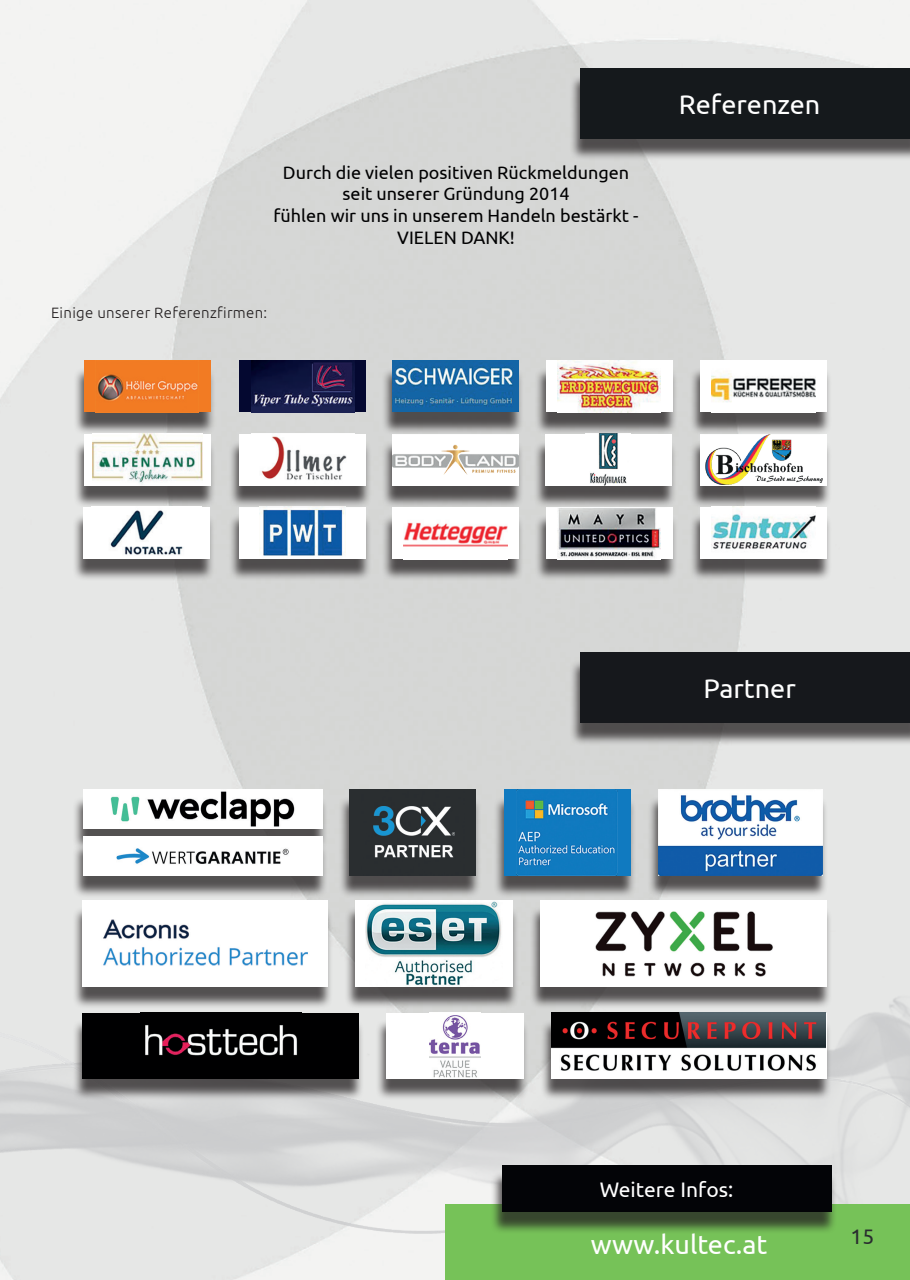
<style>
.page{position:relative;width:910px;height:1280px;background:#fff}
.page>*{position:absolute;margin:0;border:0;box-sizing:border-box;transform-origin:0 0}
.t1{font:27px "Ubuntu";color:#fff}
.t2{font:21px "Ubuntu";color:#fff}
.t3{font:21px "Ubuntu";color:#292c2f}
.t4{font:18px/21.6px "Ubuntu";color:#000001;text-align:center}
.t5{font:300 15px "Ubuntu";letter-spacing:.02em;color:#231f20}
</style>
<div class="page">
<img style="left:0;top:0;width:910px;height:1280px">
<img style="left:0;top:981px;width:910px;height:284px">
<div style="left:445px;top:1204px;width:465px;height:76px;background:#76c258"></div>
<div style="left:491px;top:1171px;width:346px;height:64px;background:#231f20;opacity:.75"></div>
<div style="left:502px;top:1165px;width:329px;height:47px;background:#030407"></div>
<div style="left:569px;top:74px;width:341px;height:87px;background:#231f20;opacity:.75"></div>
<div style="left:580px;top:68px;width:330px;height:70px;background:#15191c"></div>
<div style="left:569px;top:659px;width:341px;height:86px;background:#231f20;opacity:.75"></div>
<div style="left:580px;top:653px;width:330px;height:70px;background:#16181c"></div>
<div style="left:73px;top:367px;width:143px;height:68px;background:#231f20;opacity:.75"></div>
<div style="left:84px;top:361px;width:127px;height:51px;background:#f27b23"></div>
<img style="left:97px;top:374px;width:101px;height:27px">
<div style="left:239px;top:361px;width:127px;height:51px;background:#040830"></div>
<img style="left:251px;top:361px;width:104px;height:51px">
<div style="left:381px;top:440px;width:143px;height:68px;background:#231f20;opacity:.75"></div>
<div style="left:392px;top:434px;width:127px;height:51px;background:#fff"></div>
<img style="left:392px;top:444px;width:127px;height:31px">
<div style="left:73px;top:440px;width:143px;height:68px;background:#231f20;opacity:.75"></div>
<div style="left:84px;top:434px;width:127px;height:51px;background:#fff"></div>
<img style="left:92px;top:434px;width:110px;height:50px">
<div style="left:689px;top:440px;width:143px;height:68px;background:#231f20;opacity:.75"></div>
<img style="left:700px;top:435px;width:127px;height:50px">
<div style="left:228px;top:513px;width:143px;height:68px;background:#231f20;opacity:.75"></div>
<div style="left:239px;top:507px;width:127px;height:51px;background:#fff"></div>
<img style="left:260px;top:508px;width:86px;height:48px">
<div style="left:381px;top:367px;width:143px;height:68px;background:#231f20;opacity:.75"></div>
<img style="left:392px;top:361px;width:127px;height:50px">
<div style="left:689px;top:513px;width:143px;height:68px;background:#231f20;opacity:.75"></div>
<div style="left:700px;top:507px;width:127px;height:51px;background:#fff"></div>
<img style="left:712px;top:513px;width:103px;height:36px">
<div style="left:535px;top:514px;width:143px;height:68px;background:#231f20;opacity:.75"></div>
<div style="left:546px;top:507px;width:127px;height:52px;background:#fff"></div>
<img style="left:557px;top:508px;width:104px;height:51px">
<div style="left:535px;top:367px;width:143px;height:68px;background:#231f20;opacity:.75"></div>
<div style="left:546px;top:361px;width:127px;height:51px;background:#fff"></div>
<img style="left:557px;top:361px;width:104px;height:51px">
<div style="left:228px;top:440px;width:143px;height:68px;background:#231f20;opacity:.75"></div>
<div style="left:239px;top:434px;width:127px;height:52px;background:#fff"></div>
<img style="left:261px;top:436px;width:86px;height:44px">
<div style="left:381px;top:514px;width:143px;height:68px;background:#231f20;opacity:.75"></div>
<div style="left:392px;top:507px;width:127px;height:52px;background:#fff"></div>
<img style="left:404px;top:522px;width:103px;height:25px">
<div style="left:689px;top:367px;width:143px;height:68px;background:#231f20;opacity:.75"></div>
<div style="left:700px;top:361px;width:127px;height:51px;background:#fff"></div>
<img style="left:712px;top:372px;width:103px;height:30px">
<div style="left:534px;top:440px;width:143px;height:68px;background:#231f20;opacity:.75"></div>
<div style="left:545px;top:434px;width:126px;height:52px;background:#fff"></div>
<img style="left:590px;top:434px;width:37px;height:52px">
<div style="left:72px;top:513px;width:143px;height:68px;background:#231f20;opacity:.75"></div>
<div style="left:83px;top:507px;width:127px;height:51px;background:#fff"></div>
<img style="left:110px;top:510px;width:73px;height:45px">
<div style="left:338px;top:796px;width:144px;height:102px;background:#231f20;opacity:.75"></div>
<div style="left:350px;top:789px;width:126px;height:86px;background:#2a2e30"></div>
<img style="left:373px;top:806px;width:82px;height:52px">
<div style="left:72px;top:1019px;width:293px;height:82px;background:#231f20;opacity:.75"></div>
<div style="left:83px;top:1013px;width:276px;height:65px;background:#000001"></div>
<img style="left:145px;top:1025px;width:152px;height:31px">
<div style="left:72px;top:906px;width:261px;height:103px;background:#231f20;opacity:.75"></div>
<div style="left:83px;top:900px;width:245px;height:86px;background:#fff"></div>
<img style="left:103px;top:919px;width:205px;height:47px">
<div style="left:647px;top:796px;width:181px;height:102px;background:#231f20;opacity:.75"></div>
<img style="left:659px;top:789px;width:164px;height:86px">
<div style="left:344px;top:906px;width:175px;height:103px;background:#231f20;opacity:.75"></div>
<div style="left:355px;top:900px;width:158px;height:86px;background:#fff"></div>
<img style="left:366px;top:901px;width:135px;height:85px">
<div style="left:493px;top:796px;width:143px;height:102px;background:#231f20;opacity:.75"></div>
<div style="left:504px;top:789px;width:127px;height:86px;background:#107ac0"></div>
<img style="left:516px;top:789px;width:102px;height:86px">
<div style="left:375px;top:1019px;width:154px;height:82px;background:#231f20;opacity:.75"></div>
<div style="left:386px;top:1013px;width:137px;height:65px;background:#fff"></div>
<img style="left:430px;top:1015px;width:50px;height:63px">
<div style="left:540px;top:1019px;width:291px;height:82px;background:#231f20;opacity:.75"></div>
<img style="left:551px;top:1013px;width:275px;height:65px">
<div style="left:72px;top:796px;width:255px;height:55px;background:#231f20;opacity:.75"></div>
<div style="left:83px;top:789px;width:239px;height:40px;background:#fff"></div>
<img style="left:110px;top:791px;width:185px;height:36px">
<div style="left:529px;top:906px;width:303px;height:103px;background:#231f20;opacity:.75"></div>
<div style="left:541px;top:900px;width:286px;height:86px;background:#fff"></div>
<img style="left:595px;top:911px;width:178px;height:66px">
<div style="left:72px;top:842px;width:255px;height:56px;background:#231f20;opacity:.75"></div>
<div style="left:83px;top:836px;width:239px;height:39px;background:#fff"></div>
<img style="left:116px;top:848px;width:173px;height:16px">
<p class="t4" style="left:274px;top:161px;width:366px">Durch die vielen positiven Rückmeldungen seit unserer Gründung 2014<br>fühlen wir uns in unserem Handeln bestärkt -<br>VIELEN DANK!</p>
<p class="t5" style="left:51px;top:303px;width:218px">Einige unserer Referenzfirmen:</p>
<h1 class="t1" style="left:679px;top:88px;width:143px">Referenzen</h1>
<h1 class="t1" style="left:703px;top:672px;width:94px">Partner</h1>
<p class="t2" style="left:600px;top:1176px;width:135px">Weitere Infos:</p>
<h1 class="t1" style="left:591px;top:1227px;width:178px">www.kultec.at</h1>
<p class="t3" style="left:850px;top:1224px;width:25px">15</p>
</div>
